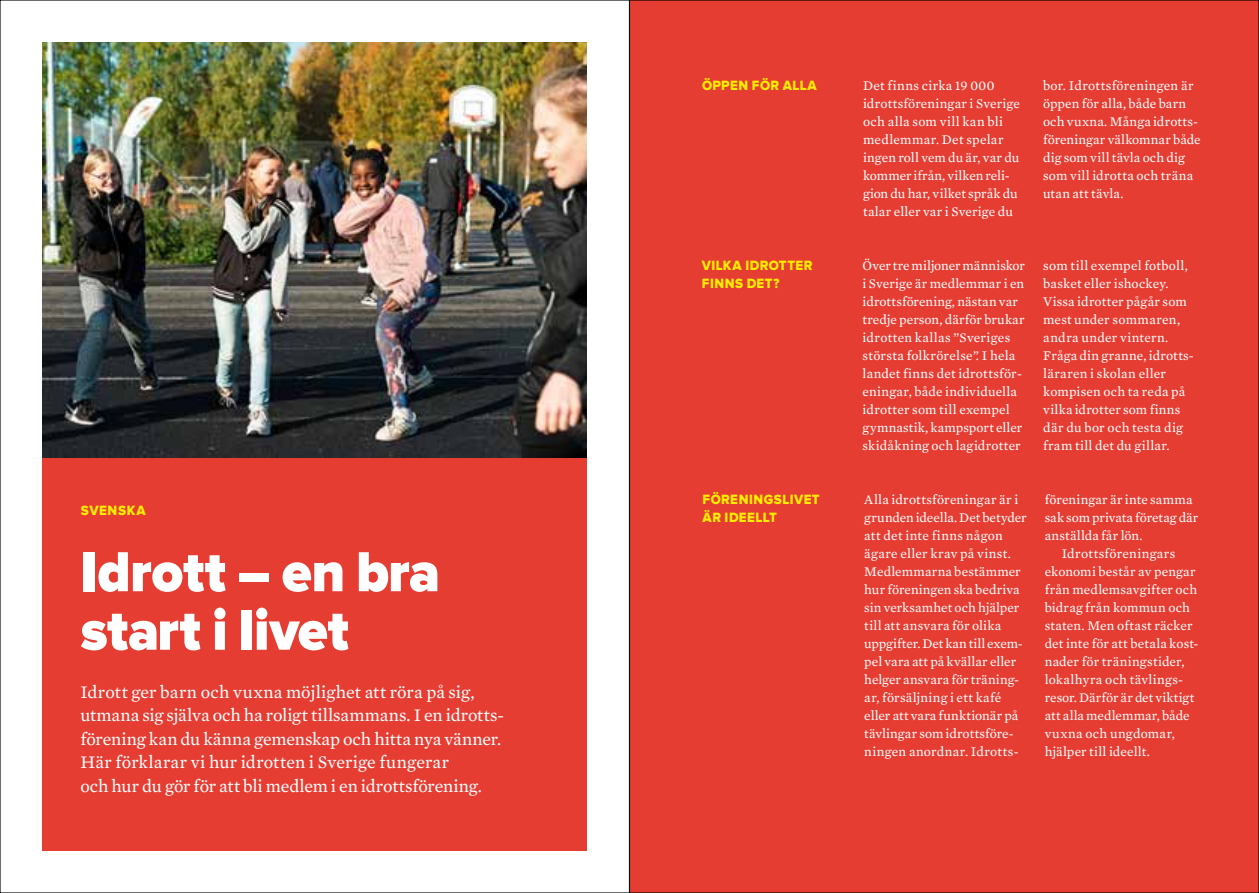
<style>
.page{position:relative;width:1259px;height:893px;background:#fff}
.page>*{position:absolute;margin:0;border:0;box-sizing:border-box;transform-origin:0 0}
.t1{font:900 58.5px/58.5px "Proxima Nova";letter-spacing:-.005em;color:#fff;scale:.95 1}
.t2{font:18px/23.5px "Mercury Text G2";color:#fff}
.t3{font:13.95px/18px "Proxima Nova Extrabld";letter-spacing:.035em;color:#fe0;scale:.95 1}
.t4{font:13.5px/18px "Mercury Text G2";letter-spacing:.015em;color:#fff}
</style>
<div class="page">
<div style="left:629px;top:0;width:630px;height:893px;background:#e63d33"></div>
<div style="left:43px;top:450px;width:544px;height:400px;background:#e63d33"></div>
<img style="left:43px;top:43px;width:544px;height:414px">
<p class="t3" style="left:81px;top:502px;width:70px">SVENSKA</p>
<h1 class="t1" style="left:80px;top:545px;width:380px">Idrott – en bra start i livet</h1>
<p class="t2" style="left:80px;top:680px;width:425px">Idrott ger barn och vuxna möjlighet att röra på sig, utmana sig själva och ha roligt tillsammans. I en idrotts&shy;förening kan du känna gemenskap och hitta nya vänner.<br>Här förklarar vi hur idrotten i Sverige fungerar<br>och hur du gör för att bli medlem i en idrottsförening.</p>
<p class="t3" style="left:702px;top:77px;width:122px">ÖPPEN FÖR ALLA</p>
<p class="t3" style="left:702px;top:257px;width:118px">VILKA IDROTTER<br>FINNS DET?</p>
<p class="t4" style="left:863px;top:77px;width:158px">Det finns cirka 19 000 idrottsföreningar i Sverige och alla som vill kan bli medlemmar. Det spelar ingen roll vem du är, var du kommer ifrån, vilken reli&shy;gion du har, vilket språk du talar eller var i Sverige du</p>
<p class="t4" style="left:862px;top:257px;width:164px">Över tre miljoner människor i Sverige är medlemmar i en idrottsförening, nästan var tredje person, därför brukar idrotten kallas ”Sveriges största folkrörelse”. I hela landet finns det idrottsför&shy;eningar, både individuella idrotter som till exempel gymnastik, kampsport eller skidåkning och lagidrotter</p>
<p class="t4" style="left:1043px;top:76px;width:159px">bor. Idrottsföreningen är öppen för alla, både barn och vuxna. Många idrotts&shy;föreningar välkomnar både dig som vill tävla och dig som vill idrotta och träna utan att tävla.</p>
<p class="t4" style="left:1043px;top:256px;width:152px">som till exempel fotboll, basket eller ishockey.<br>Vissa idrotter pågår som mest under sommaren, andra under vintern.<br>Fråga din granne, idrotts&shy;läraren i skolan eller kompisen och ta reda på vilka idrotter som finns där du bor och testa dig fram till det du gillar.</p>
<p class="t3" style="left:702px;top:491px;width:125px">FÖRENINGSLIVET<br>ÄR IDEELLT</p>
<p class="t4" style="left:864px;top:491px;width:164px">Alla idrottsföreningar är i grunden ideella. Det betyder att det inte finns någon ägare eller krav på vinst.<br>Medlemmarna bestämmer hur föreningen ska bedriva sin verksamhet och hjälper till att ansvara för olika uppgifter. Det kan till exem&shy;pel vara att på kvällar eller helger ansvara för träning&shy;ar, försäljning i ett kafé eller att vara funktionär på tävlingar som idrottsföre&shy;ningen anordnar. Idrotts-</p>
<p class="t4" style="left:1044px;top:490px;width:149px">föreningar är inte samma</p>
<p class="t4" style="left:1044px;top:508px;width:155px">sak som privata företag där</p>
<p class="t4" style="left:1044px;top:526px;width:99px">anställda får lön.</p>
<p class="t4" style="left:1061px;top:544px;width:115px">Idrottsföreningars</p>
<p class="t4" style="left:1044px;top:562px;width:152px">ekonomi består av pengar</p>
<p class="t4" style="left:1044px;top:580px;width:154px">från medlemsavgifter och</p>
<p class="t4" style="left:1044px;top:598px;width:147px">bidrag från kommun och</p>
<p class="t4" style="left:1044px;top:616px;width:149px">staten. Men oftast räcker</p>
<p class="t4" style="left:1044px;top:634px;width:152px">det inte för att betala kost--</p>
<p class="t4" style="left:1044px;top:652px;width:141px">nader för träningstider,</p>
<p class="t4" style="left:1044px;top:670px;width:140px">lokalhyra och tävlings-</p>
<p class="t4" style="left:1044px;top:688px;width:151px">resor. Därför är det viktigt</p>
<p class="t4" style="left:1044px;top:706px;width:146px">att alla medlemmar, både</p>
<p class="t4" style="left:1044px;top:724px;width:132px">vuxna och ungdomar,</p>
<p class="t4" style="left:1044px;top:742px;width:107px">hjälper till ideellt.</p>
</div>
